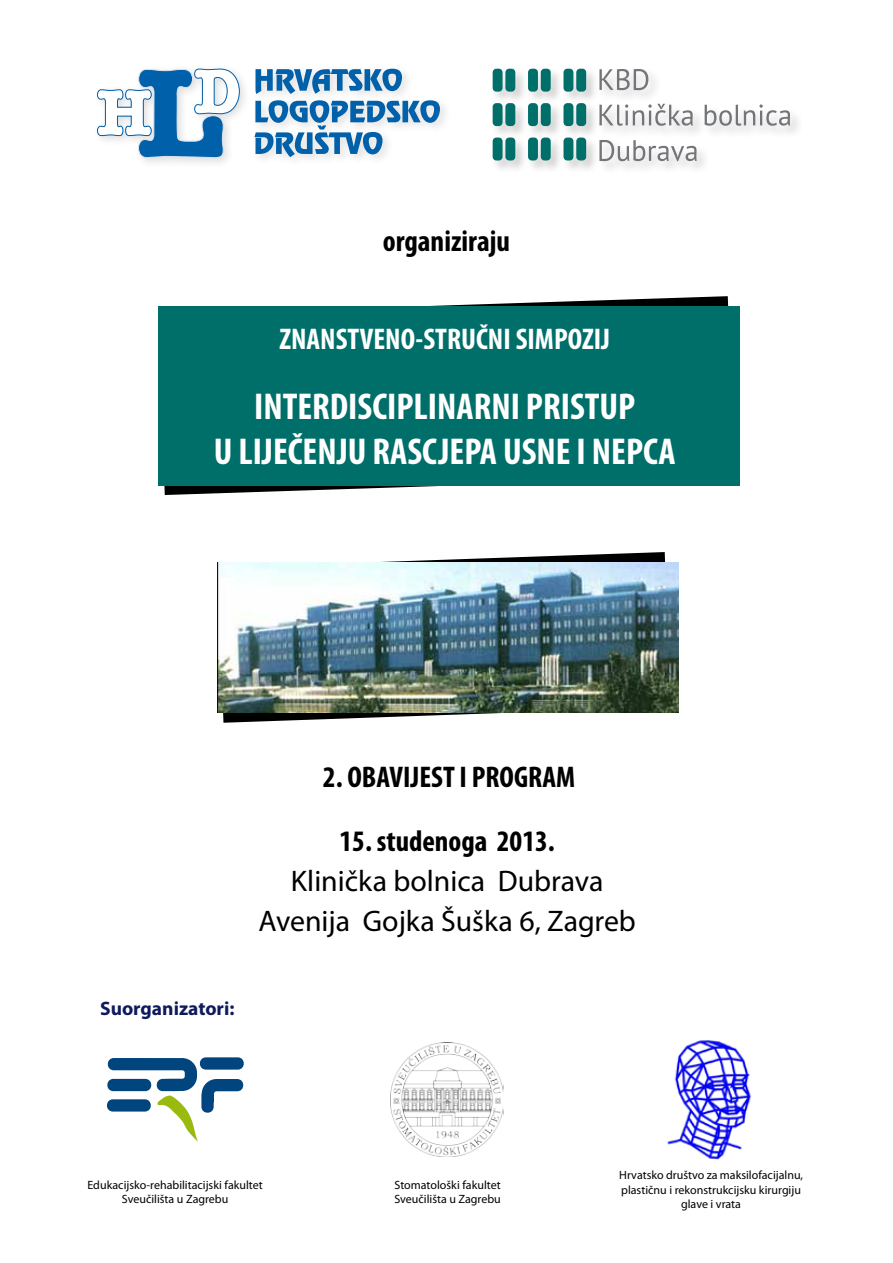
<style>
.page{position:relative;width:893px;height:1263px;background:#fff}
.page>*{position:absolute;margin:0;border:0;box-sizing:border-box;transform-origin:0 0}
.t1{font:700 condensed 37.5px/45px "Myriad Pro";color:#fff;text-align:center}
.t2{font:700 condensed 30px "Myriad Pro";color:#000}
.t3{font:700 condensed 30px "Myriad Pro";color:#fff}
.t4{font:29.85px/40.3px "Myriad Pro";color:#000;text-align:center}
.t5{font:700 condensed 29.85px "Myriad Pro";color:#000}
.t6{font:700 19.5px "Myriad Pro";color:#0f1a5d}
.t7{font:12px/14.4px "Myriad Pro";color:#000;text-align:center}
</style>
<div class="page">
<div style="left:483px;top:59px;width:316px;height:111px;background:#fff;opacity:.75"></div>
<svg style="left:599px;top:69px;width:49px;height:21px"></svg>
<svg style="left:599px;top:104px;width:94px;height:22px"></svg>
<svg style="left:705px;top:104px;width:85px;height:22px"></svg>
<svg style="left:599px;top:140px;width:98px;height:21px"></svg>
<div style="left:493px;top:69px;width:10px;height:23px;background:#006f6a;border-radius:4px"></div>
<div style="left:505px;top:69px;width:10px;height:23px;background:#006f6a;border-radius:4px"></div>
<div style="left:528px;top:69px;width:10px;height:23px;background:#006f6a;border-radius:4px"></div>
<div style="left:541px;top:69px;width:10px;height:23px;background:#006f6a;border-radius:4px"></div>
<div style="left:563px;top:69px;width:10px;height:23px;background:#006f6a;border-radius:4px"></div>
<div style="left:576px;top:69px;width:10px;height:23px;background:#006f6a;border-radius:4px"></div>
<div style="left:493px;top:103px;width:10px;height:23px;background:#006f6a;border-radius:4px"></div>
<div style="left:505px;top:103px;width:10px;height:23px;background:#006f6a;border-radius:4px"></div>
<div style="left:528px;top:103px;width:10px;height:23px;background:#006f6a;border-radius:4px"></div>
<div style="left:541px;top:103px;width:10px;height:23px;background:#006f6a;border-radius:4px"></div>
<div style="left:563px;top:103px;width:10px;height:23px;background:#006f6a;border-radius:4px"></div>
<div style="left:576px;top:103px;width:10px;height:23px;background:#006f6a;border-radius:4px"></div>
<div style="left:493px;top:138px;width:10px;height:22px;background:#006f6a;border-radius:4px"></div>
<div style="left:505px;top:138px;width:10px;height:22px;background:#006f6a;border-radius:4px"></div>
<div style="left:528px;top:138px;width:10px;height:22px;background:#006f6a;border-radius:4px"></div>
<div style="left:541px;top:138px;width:10px;height:22px;background:#006f6a;border-radius:4px"></div>
<div style="left:563px;top:138px;width:10px;height:22px;background:#006f6a;border-radius:4px"></div>
<div style="left:576px;top:138px;width:10px;height:22px;background:#006f6a;border-radius:4px"></div>
<svg style="left:164px;top:296px;width:565px;height:199px"></svg>
<div style="left:158px;top:306px;width:582px;height:180px;background:#006f6a"></div>
<svg style="left:223px;top:552px;width:443px;height:171px"></svg>
<img style="left:217px;top:562px;width:461px;height:151px">
<div style="left:92px;top:63px;width:158px;height:105px;background:#000;opacity:.13"></div>
<svg style="left:97px;top:68px;width:143px;height:90px"></svg>
<svg style="left:255px;top:69px;width:147px;height:25px"></svg>
<svg style="left:254px;top:100px;width:186px;height:57px"></svg>
<img style="left:390px;top:1043px;width:114px;height:113px">
<img style="left:667px;top:1040px;width:85px;height:120px">
<svg style="left:107px;top:1057px;width:137px;height:85px"></svg>
<h2 class="t2" style="left:383px;top:222px;width:129px">organiziraju</h2>
<h2 class="t3" style="left:279px;top:320px;width:332px">ZNANSTVENO-STRUČNI SIMPOZIJ</h2>
<h1 class="t1" style="left:214px;top:383px;width:464px">INTERDISCIPLINARNI PRISTUP<br>U LIJEČENJU RASCJEPA USNE I NEPCA</h1>
<h2 class="t2" style="left:323px;top:758px;width:254px">2. OBAVIJEST I PROGRAM</h2>
<h3 class="t5" style="left:340px;top:822px;width:217px">15. studenoga 2013.</h3>
<h3 class="t4" style="left:258px;top:860px;width:379px">Klinička bolnica Dubrava<br>Avenija Gojka Šuška 6, Zagreb</h3>
<h3 class="t6" style="left:100px;top:995px;width:136px">Suorganizatori:</h3>
<p class="t7" style="left:87px;top:1177px;width:177px">Edukacijsko-rehabilitacijski fakultet<br>Sveučilišta u Zagrebu</p>
<p class="t7" style="left:394px;top:1177px;width:108px;text-align:left">Stomatološki fakultet<br>Sveučilišta u Zagrebu</p>
<p class="t7" style="left:619px;top:1168px;width:185px">Hrvatsko društvo za maksilofacijalnu, plastičnu i rekonstrukcijsku kirurgiju glave i vrata</p>
</div>
